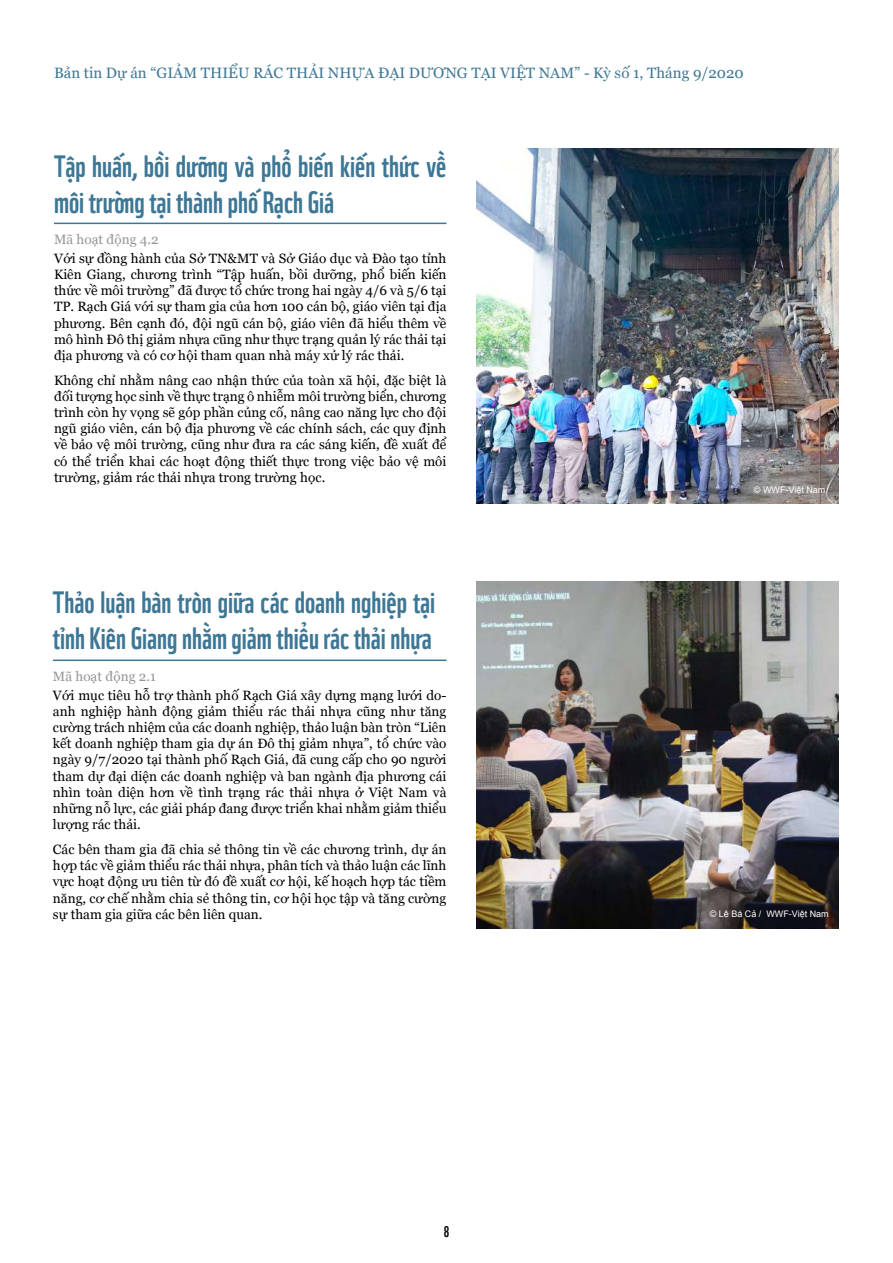
<style>
.page{position:relative;width:893px;height:1263px;background:#fff}
.page>*{position:absolute;margin:0;border:0;box-sizing:border-box;transform-origin:0 0}
.t1{font:30px/36px "WWF Vietnam";color:#3d7796}
.t2{font:15px "Georgia";color:#3d7796}
.t3{font:15px "WWF Vietnam";color:#000}
.t4{font:13.5px/16.2px "Georgia";color:#000;text-align:justify}
.t5{font:13.5px "Georgia";color:#939598}
.t6{font:9px "Arial";color:#fff}
</style>
<div class="page">
<hr style="left:54px;top:223px;width:392px;height:1px;background:#3d7796">
<hr style="left:53px;top:659px;width:393px;height:2px;background:#3d7796">
<img style="left:476px;top:148px;width:363px;height:356px">
<img style="left:476px;top:582px;width:363px;height:346px">
<p class="t2" style="left:54px;top:62px;width:691px">Bản tin Dự án “GIẢM THIỂU RÁC THẢI NHỰA ĐẠI DƯƠNG TẠI VIỆT NAM” - Kỳ số 1, Tháng 9/2020</p>
<h1 class="t1" style="left:54px;top:146px;width:394px">Tập huấn, bồi dưỡng và phổ biến kiến thức về môi trường tại thành phố Rạch Giá</h1>
<p class="t5" style="left:54px;top:230px;width:106px">Mã hoạt động 4.2</p>
<p class="t4" style="left:54px;top:249px;width:394px">Với sự đồng hành của Sở TN&amp;MT và Sở Giáo dục và Đào tạo tỉnh Kiên Giang, chương trình “Tập huấn, bồi dưỡng, phổ biến kiến thức về môi trường” đã được tổ chức trong hai ngày 4/6 và 5/6 tại TP. Rạch Giá với sự tham gia của hơn 100 cán bộ, giáo viên tại địa phương. Bên cạnh đó, đội ngũ cán bộ, giáo viên đã hiểu thêm về mô hình Đô thị giảm nhựa cũng như thực trạng quản lý rác thải tại địa phương và có cơ hội tham quan nhà máy xử lý rác thải.</p>
<p class="t4" style="left:54px;top:371px;width:394px">Không chỉ nhằm nâng cao nhận thức của toàn xã hội, đặc biệt là đối tượng học sinh về thực trạng ô nhiễm môi trường biển, chương trình còn hy vọng sẽ góp phần củng cố, nâng cao năng lực cho đội ngũ giáo viên, cán bộ địa phương về các chính sách, các quy định về bảo vệ môi trường, cũng như đưa ra các sáng kiến, đề xuất để có thể triển khai các hoạt động thiết thực trong việc bảo vệ môi trường, giảm rác thải nhựa trong trường học.</p>
<h1 class="t1" style="left:53px;top:581px;width:384px">Thảo luận bàn tròn giữa các doanh nghiệp tại tỉnh Kiên Giang nhằm giảm thiểu rác thải nhựa</h1>
<p class="t5" style="left:53px;top:667px;width:104px">Mã hoạt động 2.1</p>
<p class="t4" style="left:53px;top:686px;width:395px">Với mục tiêu hỗ trợ thành phố Rạch Giá xây dựng mạng lưới do&shy;anh nghiệp hành động giảm thiểu rác thải nhựa cũng như tăng cường trách nhiệm của các doanh nghiệp, thảo luận bàn tròn “Liên kết doanh nghiệp tham gia dự án Đô thị giảm nhựa”, tổ chức vào ngày 9/7/2020 tại thành phố Rạch Giá, đã cung cấp cho 90 người tham dự đại diện các doanh nghiệp và ban ngành địa phương cái nhìn toàn diện hơn về tình trạng rác thải nhựa ở Việt Nam và những nỗ lực, các giải pháp đang được triển khai nhằm giảm thiểu lượng rác thải.</p>
<p class="t4" style="left:53px;top:841px;width:395px">Các bên tham gia đã chia sẻ thông tin về các chương trình, dự án hợp tác về giảm thiểu rác thải nhựa, phân tích và thảo luận các lĩnh vực hoạt động ưu tiên từ đó đề xuất cơ hội, kế hoạch hợp tác tiềm năng, cơ chế nhằm chia sẻ thông tin, cơ hội học tập và tăng cường sự tham gia giữa các bên liên quan.</p>
<p class="t3" style="left:444px;top:1219px;width:7px">8</p>
<p class="t6" style="left:754px;top:484px;width:73px">© WWF-Việt Nam</p>
<p class="t6" style="left:710px;top:908px;width:120px">© Lê Bá Cả / WWF-Việt Nam</p>
</div>
